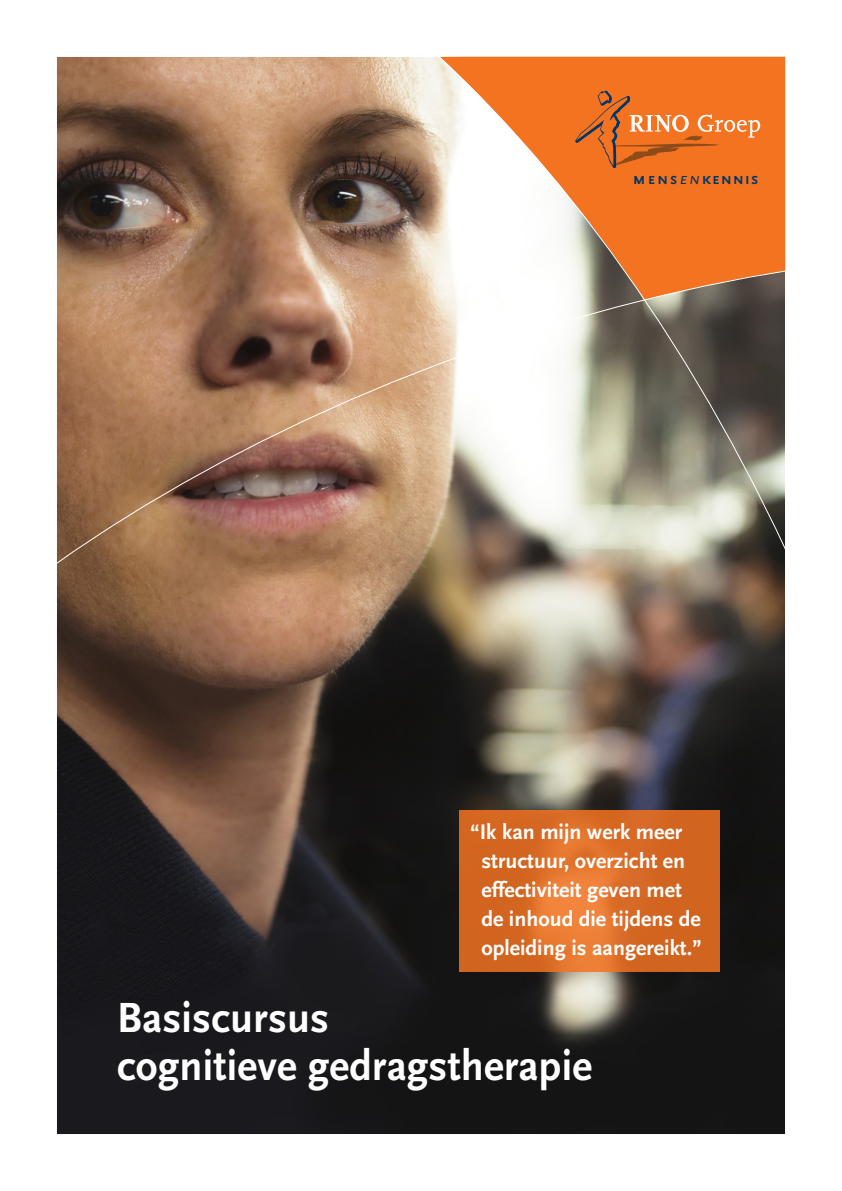
<style>
.page{position:relative;width:842px;height:1191px;background:#fff}
.page>*{position:absolute;margin:0;border:0;box-sizing:border-box;transform-origin:0 0}
.t1{font:700 44px/48px "AD Scala Sans";letter-spacing:.005em;color:#fff;scale:.96 1}
.t2{font:700 22px/29px "AD Scala Sans";color:#fff}
.t3{font:700 16.8px "AD Scala Sans Caps";letter-spacing:.05em;color:#003667}
.s1{font-weight:400;font-style:italic}
</style>
<div class="page">
<img style="left:57px;top:56px;width:729px;height:1078px">
<p class="t3" style="left:633px;top:169px;width:127px">mens<span class="s1">en</span>kennis</p>
<p class="t2" style="left:481px;top:818px;width:222px;text-indent:-11px">“Ik kan mijn werk meer structuur, overzicht en effectiviteit geven met de inhoud die tijdens de opleiding is aangereikt.”</p>
<h1 class="t1" style="left:117px;top:995px;width:497px">Basiscursus<br>cognitieve gedragstherapie</h1>
</div>
